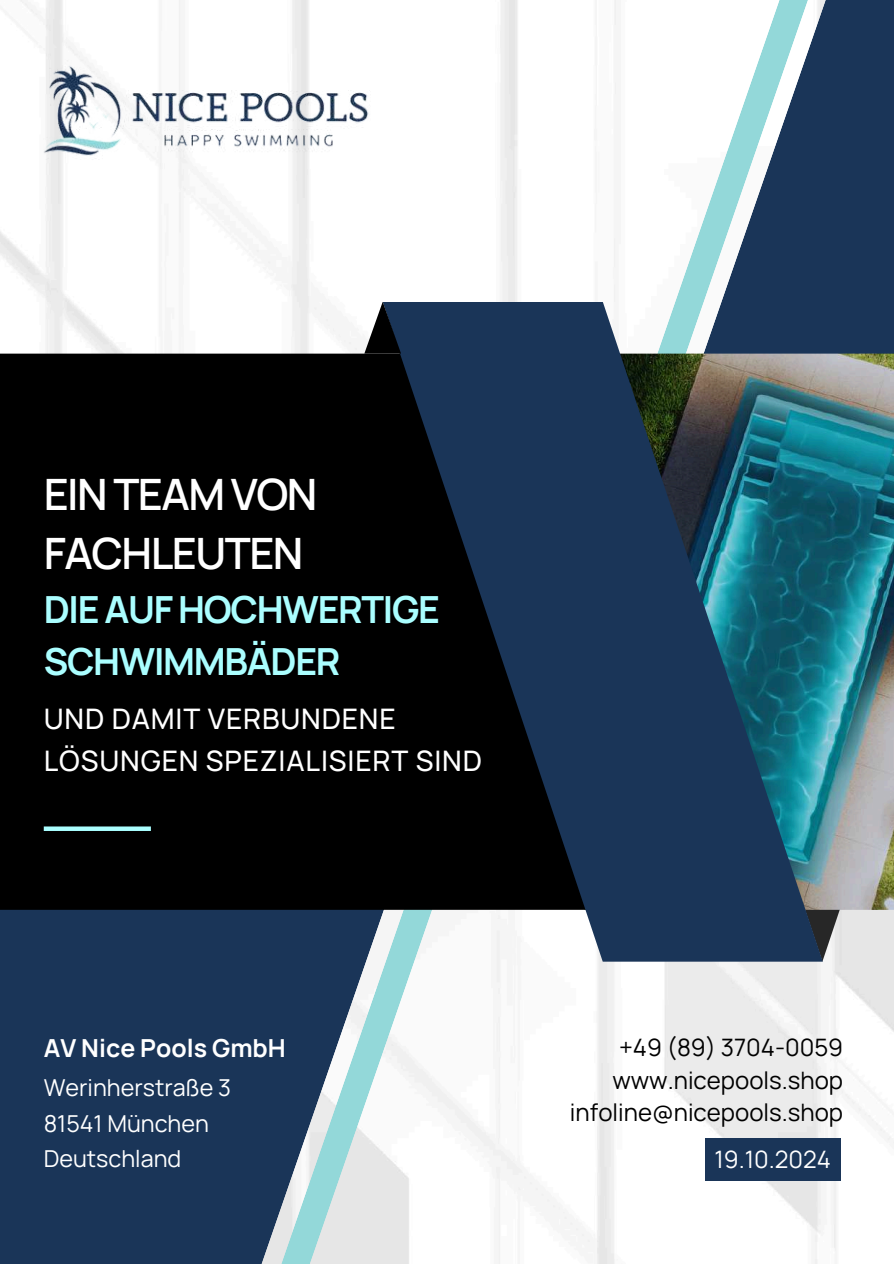
<style>
.page{position:relative;width:894px;height:1264px;background:#fff}
.page>*{position:absolute;margin:0;border:0;box-sizing:border-box;transform-origin:0 0}
.t1{font:600 43.2px/59.7px "Manrope";letter-spacing:-.035em;color:#fff}
.t2{font:700 37.35px/52.1px "Manrope";letter-spacing:-.035em;color:#aafeff}
.t3{font:500 28.2px/41.7px "Manrope";letter-spacing:.03em;color:#fff}
.t4{font:700 24.75px "Manrope";color:#fff}
.t5{font:24px/32.7px "Manrope";color:#000;text-align:right}
.t6{font:24px "Manrope";color:#fff}
.t7{font:23.25px/35px "Manrope";color:#fff}
</style>
<div class="page">
<img style="left:0;top:0;width:893px;height:1263px">
<svg style="left:822px;top:909px;width:18px;height:52px"></svg>
<div style="left:843px;top:0;width:50px;height:353px;background:#1a3558"></div>
<svg style="left:400px;top:961px;width:63px;height:302px"></svg>
<svg style="left:640px;top:0;width:203px;height:353px"></svg>
<img style="left:822px;top:353px;width:71px;height:556px">
<svg style="left:0;top:909px;width:400px;height:354px;background:#3b5572"></svg>
<div style="left:0;top:353px;width:382px;height:556px;background:#000"></div>
<svg style="left:382px;top:302px;width:440px;height:659px;background:#223d52"></svg>
<svg style="left:364px;top:302px;width:37px;height:51px"></svg>
<div style="left:44px;top:826px;width:107px;height:5px;background:#aafeff"></div>
<img style="left:44px;top:60px;width:329px;height:103px">
<div style="left:704px;top:1137px;width:136px;height:43px;background:#1a3558"></div>
<h1 class="t1" style="left:44px;top:463px;width:275px">EIN TEAM VON<br>FACHLEUTEN</h1>
<h2 class="t2" style="left:44px;top:582px;width:397px">DIE AUF HOCHWERTIGE<br>SCHWIMMBÄDER</h2>
<p class="t3" style="left:44px;top:697px;width:439px">UND DAMIT VERBUNDENE<br>LÖSUNGEN SPEZIALISIERT SIND</p>
<p class="t4" style="left:44px;top:1030px;width:243px">AV Nice Pools GmbH</p>
<p class="t7" style="left:44px;top:1069px;width:189px">Werinherstraße 3</p>
<p class="t7" style="left:44px;top:1105px;width:167px">81541 München<br>Deutschland</p>
<p class="t5" style="left:569px;top:1030px;width:275px">+49 (89) 3704-0059 www.nicepools.shop infoline@nicepools.shop</p>
<p class="t6" style="left:714px;top:1141px;width:118px">19.10.2024</p>
</div>
